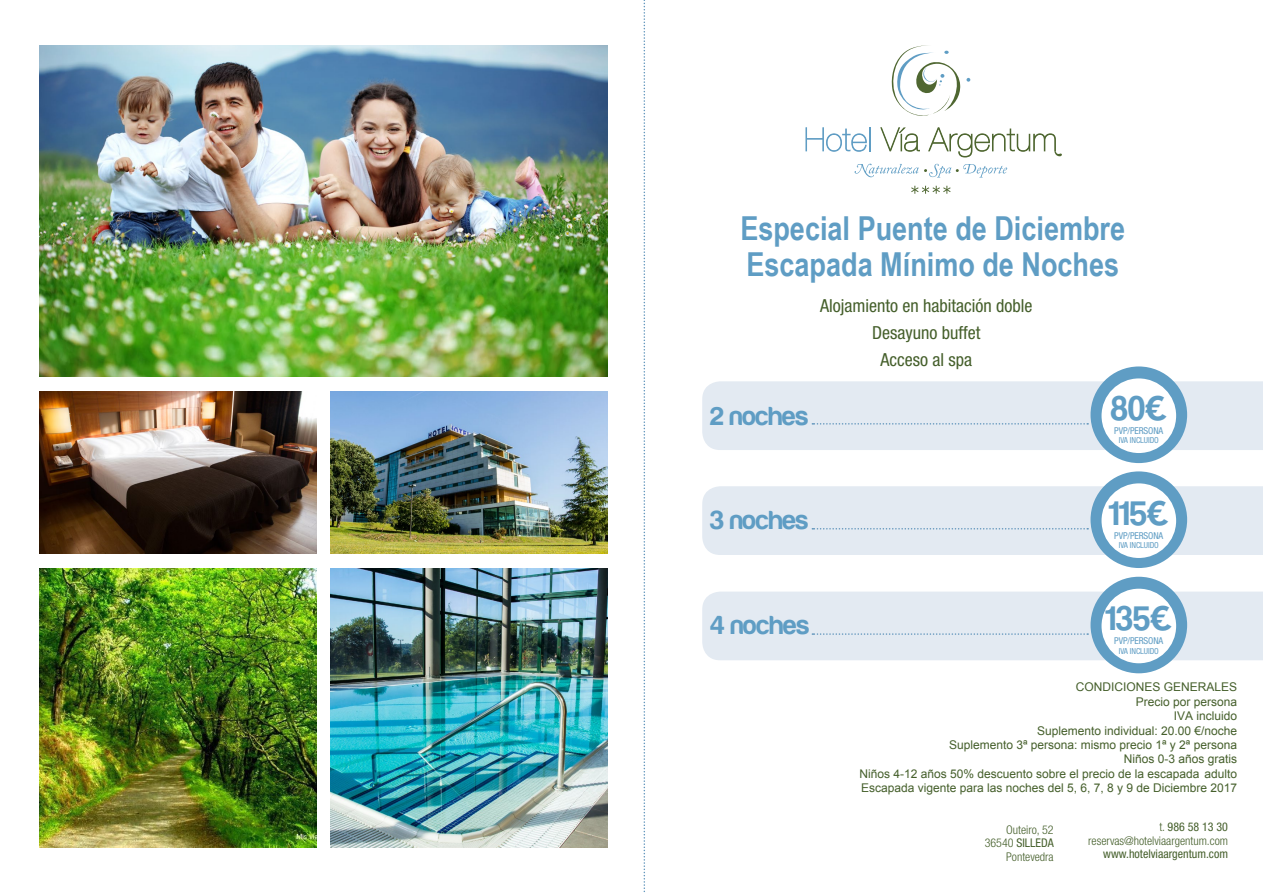
<style>
.page{position:relative;width:1263px;height:893px;background:#fff}
.page>*{position:absolute;margin:0;border:0;box-sizing:border-box;transform-origin:0 0}
.t1{font:35.55px "Coolvetica Rg";color:#5f9dc4}
.t2{font:700 33px/36px "Arial Narrow";color:#5f9dc4}
.t3{font:27px "Harabara";color:#5f9dc4}
.t4{font:condensed 18px/27px "Helvetica Neue LT Std";color:#455f2b;text-align:center}
.t5{font:12px/14.5px "Arial";color:#455f2b;text-align:right}
.t6{font:300 condensed 12px/13.5px "Helvetica Neue LT Std";color:#455f2b;text-align:right}
.t7{font:condensed 12px "Helvetica Neue LT Std";color:#455f2b}
.t8{font:condensed 9.45px "Helvetica Neue LT Std";letter-spacing:-.01em;color:#5f9dc4}
.t9{font:condensed 8.25px "Helvetica Neue LT Std";letter-spacing:-.01em;color:#5f9dc4}
.s1{font-weight:400}
</style>
<div class="page">
<svg style="left:854px;top:164px;width:153px;height:14px"></svg>
<svg style="left:891px;top:45px;width:79px;height:71px"></svg>
<svg style="left:805px;top:127px;width:65px;height:25px"></svg>
<svg style="left:880px;top:127px;width:40px;height:25px"></svg>
<svg style="left:911px;top:186px;width:39px;height:8px"></svg>
<svg style="left:928px;top:127px;width:134px;height:30px"></svg>
<svg style="left:643px;top:0;width:2px;height:893px"></svg>
<div style="left:702px;top:381px;width:561px;height:69px;background:#e3eaf2"></div>
<div style="left:702px;top:486px;width:561px;height:69px;background:#e3eaf2"></div>
<div style="left:702px;top:592px;width:561px;height:68px;background:#e3eaf2"></div>
<img style="left:39px;top:392px;width:277px;height:162px">
<img style="left:39px;top:569px;width:277px;height:279px">
<img style="left:330px;top:392px;width:278px;height:162px">
<img style="left:330px;top:569px;width:278px;height:279px">
<img style="left:39px;top:45px;width:568px;height:332px">
<div style="left:1090px;top:366px;width:97px;height:97px;background:#5f9dc4;border-radius:50%"></div>
<div style="left:1101px;top:378px;width:75px;height:75px;background:#fff;border-radius:50%"></div>
<div style="left:1090px;top:471px;width:97px;height:97px;background:#5f9dc4;border-radius:50%"></div>
<div style="left:1101px;top:483px;width:75px;height:75px;background:#fff;border-radius:50%"></div>
<div style="left:1090px;top:577px;width:97px;height:96px;background:#5f9dc4;border-radius:50%"></div>
<div style="left:1101px;top:589px;width:75px;height:74px;background:#fff;border-radius:50%"></div>
<h2 class="t2" style="left:740px;top:210px;width:386px">Especial Puente de Diciembre<br>Escapada Mínimo de Noches</h2>
<h3 class="t4" style="left:820px;top:292px;width:214px">Alojamiento en habitación doble<br>Desayuno buffet<br>Acceso al spa</h3>
<h3 class="t3" style="left:710px;top:402px;width:100px">2 noches</h3>
<h3 class="t3" style="left:710px;top:506px;width:100px">3 noches</h3>
<h1 class="t1" style="left:1110px;top:387px;width:58px">80€</h1>
<p class="t8" style="left:1114px;top:425px;width:51px">PVP/PERSONA</p>
<p class="t9" style="left:1119px;top:436px;width:41px">IVA INCLUIDO</p>
<h1 class="t1" style="left:1109px;top:492px;width:62px">115€</h1>
<p class="t8" style="left:1114px;top:530px;width:51px">PVP/PERSONA</p>
<p class="t9" style="left:1119px;top:540px;width:41px">IVA INCLUIDO</p>
<h3 class="t3" style="left:710px;top:611px;width:101px">4 noches</h3>
<h1 class="t1" style="left:1105px;top:597px;width:68px">135€</h1>
<p class="t8" style="left:1114px;top:635px;width:51px">PVP/PERSONA</p>
<p class="t9" style="left:1119px;top:646px;width:41px">IVA INCLUIDO</p>
<p class="t5" style="left:859px;top:680px;width:379px">CONDICIONES GENERALES<br>Precio por persona<br>IVA incluido<br>Suplemento individual: 20.00 €/noche<br>Suplemento 3ª persona: mismo precio 1ª y 2ª persona<br>Niños 0-3 años gratis<br>Niños 4-12 años 50% descuento sobre el precio de la escapada adulto Escapada vigente para las noches del 5, 6, 7, 8 y 9 de Diciembre 2017</p>
<p class="t6" style="left:985px;top:822px;width:71px">Outeiro, 52<br>36540 <span class="s1">SILLEDA<br></span>Pontevedra</p>
<p class="t6" style="left:1088px;top:820px;width:141px">t. <span class="s1">986 58 13 30 </span>reservas@hotelviaargentum.com</p>
<p class="t7" style="left:1103px;top:847px;width:126px">www.hotelviaargentum.com</p>
</div>
